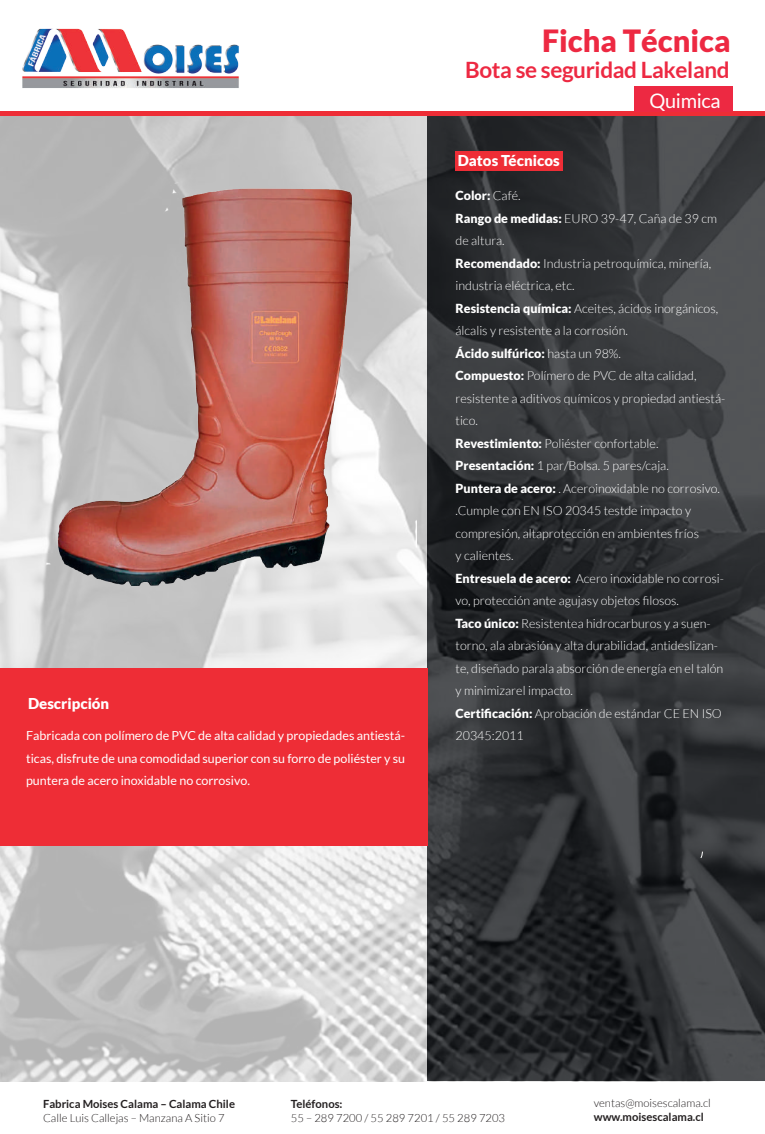
<style>
.page{position:relative;width:765px;height:1134px;background:#fff}
.page>*{position:absolute;margin:0;border:0;box-sizing:border-box;transform-origin:0 0}
.t1{font:900 30.62px "Lato";color:#ed2942}
.t2{font:700 22.5px "Lato";letter-spacing:-.015em;color:#ed2942}
.t3{font:20px "Lato";letter-spacing:-.015em;color:#fff}
.t4{font:900 15px "Lato";color:#fff}
.t5{font:300 12.5px/22.5px "Lato";color:#fff}
.t6{font:12.5px/22.5px "Lato";color:#fff}
.t7{font:300 11.25px "Lato";color:#231f20}
.t8{font:700 11.25px "Lato";color:#231f20}
.s1{font-weight:900}
</style>
<div class="page">
<img style="left:0;top:116px;width:765px;height:965px">
<div style="left:0;top:111px;width:765px;height:5px;background:#ee2d36"></div>
<img style="left:22px;top:28px;width:217px;height:60px">
<div style="left:0;top:669px;width:428px;height:177px;background:#ee2d36"></div>
<div style="left:634px;top:86px;width:99px;height:25px;background:#ed2942"></div>
<div style="left:456px;top:151px;width:107px;height:20px;background:#ee2d36"></div>
<svg style="left:700px;top:851px;width:3px;height:8px"></svg>
<img style="left:0;top:171px;width:416px;height:429px">
<h1 class="t1" style="left:542px;top:23px;width:190px">Ficha Técnica</h1>
<h2 class="t2" style="left:465px;top:57px;width:266px">Bota se seguridad Lakeland</h2>
<h3 class="t3" style="left:649px;top:90px;width:73px">Quimica</h3>
<p class="t4" style="left:28px;top:695px;width:83px">Descripción</p>
<p class="t4" style="left:458px;top:152px;width:103px">Datos Técnicos</p>
<p class="t5" style="left:456px;top:184px;width:271px"><span class="s1">Color:</span> Café.<br><span class="s1">Rango de medidas:</span> EURO 39-47, Caña de 39 cm de altura.<br><span class="s1">Recomendado:</span> Industria petroquímica, minería, industria eléctrica, etc.<br><span class="s1">Resistencia química:</span> Aceites, ácidos inorgánicos, álcalis y resistente a la corrosión.<br><span class="s1">Ácido sulfúrico:</span> hasta un 98%.<br><span class="s1">Compuesto:</span> Polímero de PVC de alta calidad, resistente a aditivos químicos y propiedad antiestá&shy;tico.<br><span class="s1">Revestimiento:</span> Poliéster confortable.<br><span class="s1">Presentación:</span> 1 par/Bolsa. 5 pares/caja.<br><span class="s1">Puntera de acero:</span> . Aceroinoxidable no corrosivo. .Cumple con EN ISO 20345 testde impacto y compresión, altaprotección en ambientes fríos<br>y calientes.<br><span class="s1">Entresuela de acero:</span> Acero inoxidable no corrosi&shy;vo, protección ante agujasy objetos filosos.<br><span class="s1">Taco único:</span> Resistentea hidrocarburos y a suen&shy;torno, ala abrasión y alta durabilidad, antideslizan&shy;te, diseñado parala absorción de energía en el talón y minimizarel impacto.<br><span class="s1">Certificación:</span> Aprobación de estándar CE EN ISO</p>
<p class="t6" style="left:26px;top:724px;width:381px">Fabricada con polímero de PVC de alta calidad y propiedades antiestá-</p>
<p class="t5" style="left:456px;top:724px;width:70px">20345:2011</p>
<p class="t6" style="left:26px;top:747px;width:381px">ticas, disfrute de una comodidad superior con su forro de poliéster y su puntera de acero inoxidable no corrosivo.</p>
<p class="t8" style="left:43px;top:1098px;width:193px">Fabrica Moises Calama – Calama Chile</p>
<p class="t7" style="left:43px;top:1112px;width:183px">Calle Luis Callejas – Manzana A Sitio 7</p>
<p class="t8" style="left:291px;top:1098px;width:53px">Teléfonos:</p>
<p class="t7" style="left:291px;top:1112px;width:216px">55 – 289 7200 / 55 289 7201 / 55 289 7203</p>
<p class="t7" style="left:594px;top:1097px;width:119px">ventas@moisescalama.cl</p>
<p class="t8" style="left:594px;top:1110px;width:112px">www.moisescalama.cl</p>
</div>
